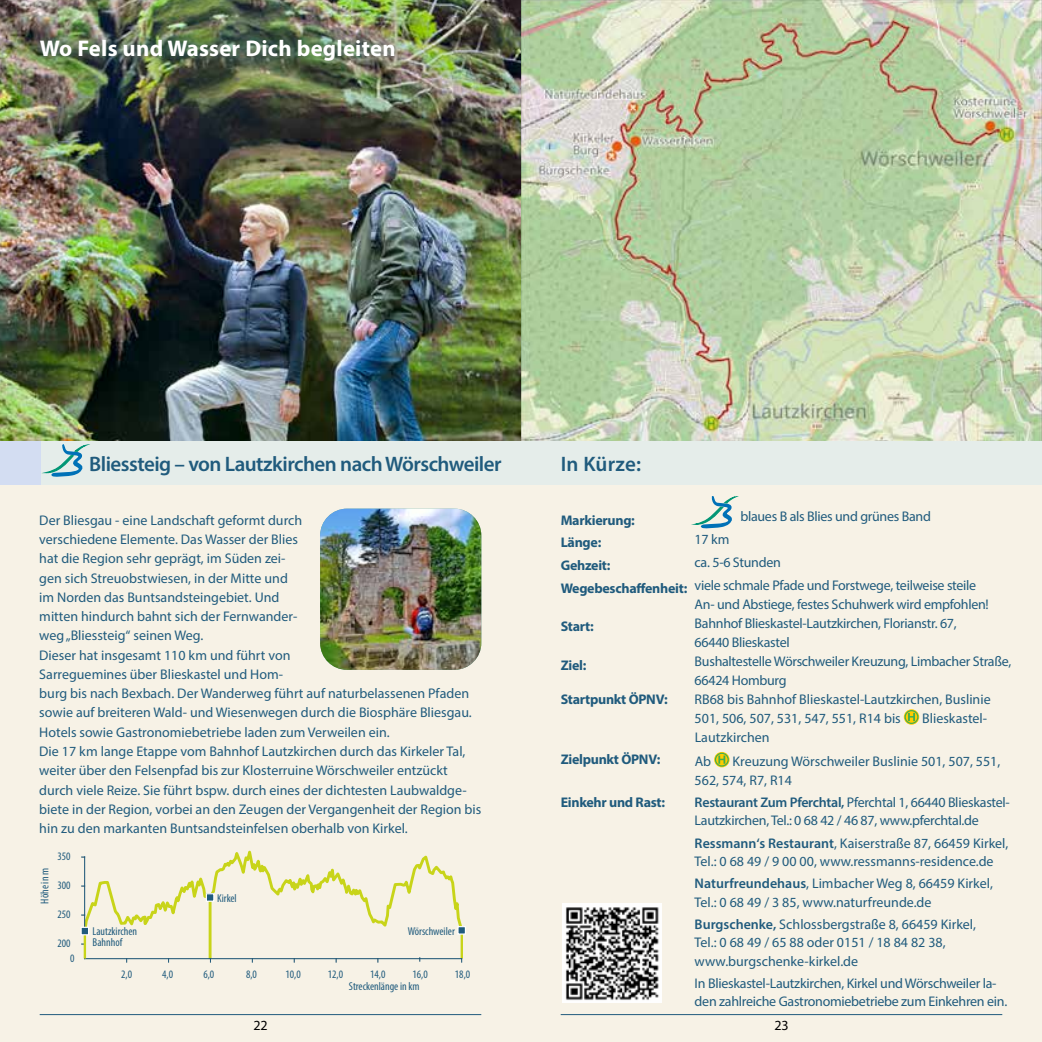
<style>
.page{position:relative;width:1042px;height:1042px;background:#fff}
.page>*{position:absolute;margin:0;border:0;box-sizing:border-box;transform-origin:0 0}
.t1{font:700 22.75px "Myriad Pro";letter-spacing:.01em;color:#fff}
.t2{font:600 21px "Myriad Pro";letter-spacing:-.025em;color:#205b7d}
.t3{font:14px/19.2px "Myriad Pro";color:#205b7d}
.t4{font:14px/19.2px "Myriad Pro";letter-spacing:-.02em;color:#205b7d}
.t5{font:700 14px "Myriad Pro";letter-spacing:-.02em;color:#205b7d}
.t6{font:14px "Myriad Pro";color:#000}
.t7{font:condensed 11.38px/11px "Myriad Pro";color:#205b7d}
.s1{font-weight:700}
.s2{font-weight:600}
</style>
<div class="page">
<div style="left:0;top:0;width:536px;height:1042px;background:#f7f2e6"></div>
<div style="left:506px;top:0;width:536px;height:1042px;background:#f7f2e6"></div>
<img style="left:0;top:0;width:1042px;height:441px">
<hr style="left:40px;top:1014px;width:441px;height:1px;background:#205b7d">
<hr style="left:561px;top:1014px;width:441px;height:1px;background:#205b7d">
<div style="left:41px;top:441px;width:1001px;height:44px;background:#e5edea"></div>
<div style="left:0;top:441px;width:41px;height:44px;background:#d3ddf2"></div>
<img style="left:27px;top:27px;width:380px;height:47px">
<hr style="left:209px;top:898px;width:2px;height:61px;background:#c8d419">
<hr style="left:460px;top:930px;width:3px;height:28px;background:#c8d419">
<svg style="left:82px;top:850px;width:384px;height:85px"></svg>
<hr style="left:85px;top:958px;width:377px;height:1px;background:#205b7d">
<div style="left:458px;top:926px;width:7px;height:8px;background:#205b7d"></div>
<div style="left:457px;top:926px;width:9px;height:8px;border:1px solid #fff"></div>
<hr style="left:84px;top:930px;width:2px;height:28px;background:#c8d419">
<div style="left:81px;top:927px;width:8px;height:8px;background:#205b7d"></div>
<div style="left:81px;top:927px;width:8px;height:8px;border:1px solid #fff"></div>
<svg style="left:904px;top:709px;width:15px;height:16px"></svg>
<svg style="left:905px;top:710px;width:13px;height:13px"></svg>
<div style="left:904px;top:710px;width:14px;height:14px;border:1px solid #41ad4f;border-radius:50%"></div>
<svg style="left:908px;top:713px;width:7px;height:8px"></svg>
<svg style="left:714px;top:752px;width:15px;height:15px"></svg>
<svg style="left:715px;top:753px;width:13px;height:13px"></svg>
<div style="left:715px;top:753px;width:14px;height:13px;border:1px solid #41ad4f;border-radius:50%"></div>
<svg style="left:718px;top:755px;width:7px;height:9px"></svg>
<img style="left:320px;top:509px;width:161px;height:161px">
<svg style="left:45px;top:444px;width:45px;height:33px"></svg>
<svg style="left:694px;top:496px;width:45px;height:33px"></svg>
<img style="left:562px;top:903px;width:99px;height:99px">
<h1 class="t1" style="left:40px;top:34px;width:357px">Wo Fels und Wasser Dich begleiten</h1>
<h2 class="t2" style="left:89px;top:450px;width:414px">Bliessteig – von Lautzkirchen nach Wörschweiler</h2>
<p class="t3" style="left:39px;top:510px;width:443px">Der Bliesgau - eine Landschaft geformt durch<br>verschiedene Elemente. Das Wasser der Blies<br>hat die Region sehr geprägt, im Süden zei-<br>gen sich Streuobstwiesen, in der Mitte und<br>im Norden das Buntsandsteingebiet. Und<br>mitten hindurch bahnt sich der Fernwander-<br>weg „Bliessteig“ seinen Weg.<br>Dieser hat insgesamt 110 km und führt von<br>Sarreguemines über Blieskastel und Hom-<br>burg bis nach Bexbach. Der Wanderweg führt auf naturbelassenen Pfaden sowie auf breiteren Wald- und Wiesenwegen durch die Biosphäre Bliesgau.<br>Hotels sowie Gastronomiebetriebe laden zum Verweilen ein.<br>Die 17 km lange Etappe vom Bahnhof Lautzkirchen durch das Kirkeler Tal, weiter über den Felsenpfad bis zur Klosterruine Wörschweiler entzückt durch viele Reize. Sie führt bspw. durch eines der dichtesten Laubwaldge&shy;biete in der Region, vorbei an den Zeugen der Vergangenheit der Region bis hin zu den markanten Buntsandsteinfelsen oberhalb von Kirkel.</p>
<p class="t5" style="left:561px;top:511px;width:76px">Markierung:</p>
<p class="t4" style="left:740px;top:506px;width:192px">blaues B als Blies und grünes Band</p>
<h2 class="t2" style="left:561px;top:450px;width:82px">In Kürze:</h2>
<p class="t5" style="left:561px;top:534px;width:42px">Länge:</p>
<p class="t3" style="left:694px;top:529px;width:36px">17 km</p>
<p class="t5" style="left:561px;top:556px;width:51px">Gehzeit:</p>
<p class="t4" style="left:561px;top:550px;width:417px;line-height:22.9px;text-indent:134px">ca. 5-6 Stunden<br><span class="s1">Wegebeschaffenheit:</span> viele schmale Pfade und Forstwege, teilweise steile</p>
<p class="t4" style="left:694px;top:594px;width:296px">An- und Abstiege, festes Schuhwerk wird empfohlen!</p>
<p class="t5" style="left:561px;top:617px;width:35px">Start:</p>
<p class="t5" style="left:561px;top:655px;width:27px">Ziel:</p>
<p class="t4" style="left:694px;top:613px;width:318px">Bahnhof Blieskastel-Lautzkirchen, Florianstr. 67,<br>66440 Blieskastel<br>Bushaltestelle Wörschweiler Kreuzung, Limbacher Straße, 66424 Homburg</p>
<p class="t5" style="left:561px;top:690px;width:108px">Startpunkt ÖPNV:</p>
<p class="t3" style="left:694px;top:689px;width:297px">RB68 bis Bahnhof Blieskastel-Lautzkirchen, Buslinie<br>501, 506, 507, 531, 547, 551, R14 bis</p>
<p class="t3" style="left:922px;top:708px;width:67px">Blieskastel-</p>
<p class="t3" style="left:694px;top:728px;width:77px">Lautzkirchen</p>
<p class="t5" style="left:561px;top:750px;width:101px">Zielpunkt ÖPNV:</p>
<p class="t3" style="left:694px;top:751px;width:18px">Ab</p>
<p class="t3" style="left:694px;top:751px;width:307px;text-indent:38px">Kreuzung Wörschweiler Buslinie 501, 507, 551,<br>562, 574, R7, R14</p>
<p class="t5" style="left:561px;top:793px;width:106px">Einkehr und Rast:</p>
<p class="t4" style="left:694px;top:792px;width:317px;line-height:18.4px"><span class="s2">Restaurant Zum Pferchtal,</span> Pferchtal 1, 66440 Blieskastel-<br>Lautzkirchen, Tel.: 0 68 42 / 46 87, www.pferchtal.de</p>
<p class="t3" style="left:694px;top:833px;width:315px;line-height:18.4px"><span class="s2">Ressmann‘s Restaurant</span>, Kaiserstraße 87, 66459 Kirkel,<br>Tel.: 0 68 49 / 9 00 00, www.ressmanns-residence.de</p>
<p class="t3" style="left:694px;top:874px;width:300px;line-height:18.4px"><span class="s2">Naturfreundehaus</span>, Limbacher Weg 8, 66459 Kirkel,<br>Tel.: 0 68 49 / 3 85, www.naturfreunde.de</p>
<p class="t3" style="left:694px;top:915px;width:283px;line-height:18.4px"><span class="s2">Burgschenke,</span> Schlossbergstraße 8, 66459 Kirkel,<br>Tel.: 0 68 49 / 65 88 oder 0151 / 18 84 82 38, www.burgschenke-kirkel.de</p>
<p class="t4" style="left:694px;top:974px;width:314px;line-height:18.4px">In Blieskastel-Lautzkirchen, Kirkel und Wörschweiler la&shy;den zahlreiche Gastronomiebetriebe zum Einkehren ein.</p>
<p class="t7" style="left:57px;top:850px;width:15px">350</p>
<p class="t7" style="left:39px;top:903px;width:37px;rotate:-90deg">Höhe in m</p>
<p class="t7" style="left:57px;top:879px;width:15px">300</p>
<p class="t7" style="left:217px;top:892px;width:21px">Kirkel</p>
<p class="t7" style="left:57px;top:908px;width:15px">250</p>
<p class="t7" style="left:57px;top:937px;width:15px">200</p>
<p class="t7" style="left:93px;top:925px;width:46px">Lautzkirchen<br>Bahnhof</p>
<p class="t7" style="left:408px;top:925px;width:49px">Wörschweiler</p>
<p class="t7" style="left:70px;top:952px;width:6px">0</p>
<p class="t7" style="left:121px;top:968px;width:12px">2,0</p>
<p class="t7" style="left:162px;top:968px;width:12px">4,0</p>
<p class="t7" style="left:203px;top:968px;width:12px">6,0</p>
<p class="t7" style="left:246px;top:968px;width:12px">8,0</p>
<p class="t7" style="left:285px;top:968px;width:17px">10,0</p>
<p class="t7" style="left:328px;top:968px;width:17px">12,0</p>
<p class="t7" style="left:370px;top:968px;width:17px">14,0</p>
<p class="t7" style="left:412px;top:968px;width:17px">16,0</p>
<p class="t7" style="left:455px;top:968px;width:17px">18,0</p>
<p class="t7" style="left:349px;top:980px;width:72px">Streckenlänge in km</p>
<p class="t6" style="left:253px;top:1016px;width:16px">22</p>
<p class="t6" style="left:774px;top:1016px;width:16px">23</p>
</div>
